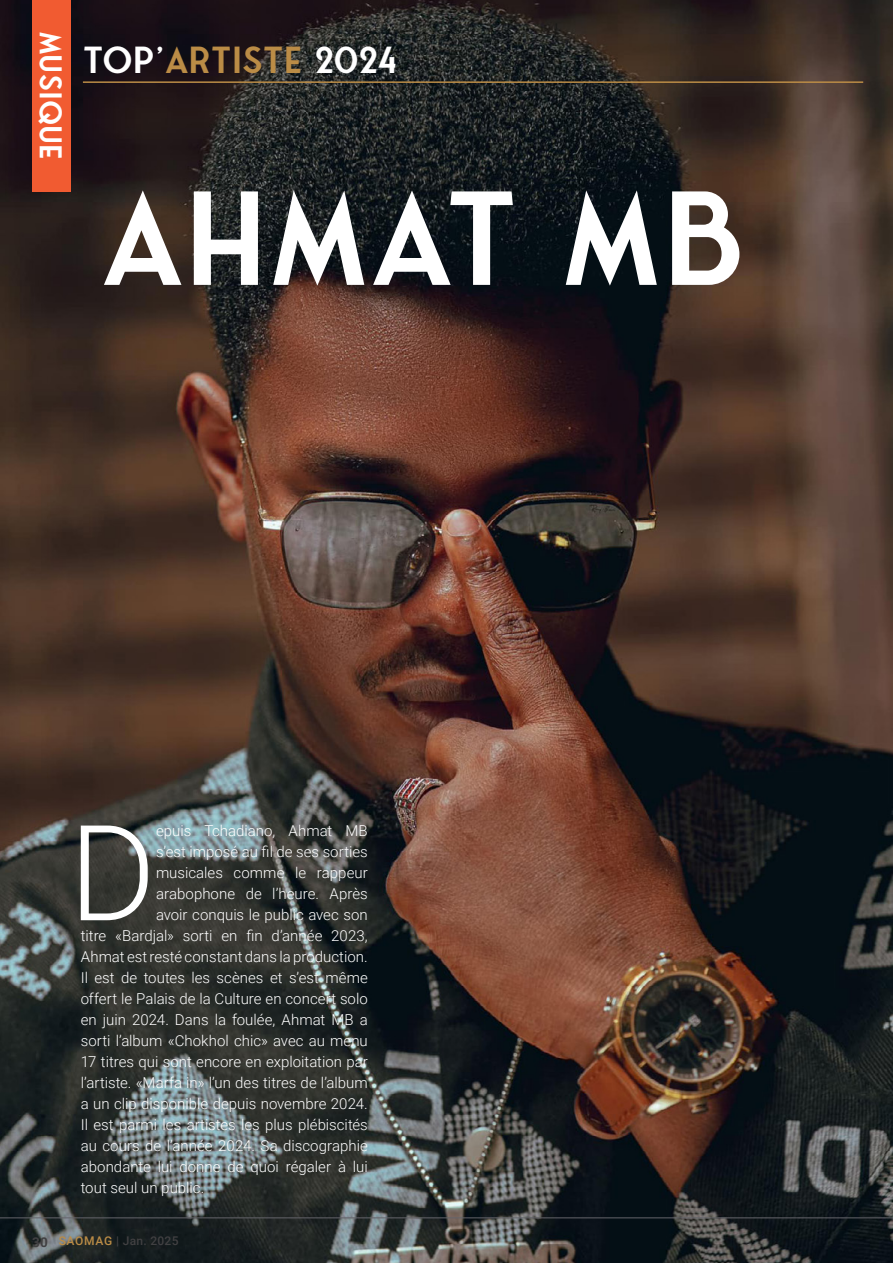
<style>
.page{position:relative;width:893px;height:1263px;background:#fff}
.page>*{position:absolute;margin:0;border:0;box-sizing:border-box;transform-origin:0 0}
.t1{font:300 133.2px "Roboto";color:#fff}
.t2{font:127.5px "Fonseca";color:#fff}
.t3{font:36px "Fonseca";color:#fff}
.t4{font:30px "Fonseca";color:#fff}
.t5{font:300 15px "Roboto";color:#fff}
.t6{font:500 12px "Roboto";letter-spacing:.035em;color:#414042}
.s1{color:#bb8c46}
.s2{font-weight:700;font-size:13.5px}
</style>
<div class="page">
<img style="left:0;top:0;width:893px;height:1263px">
<hr style="left:0;top:1217px;width:893px;height:1px;background:#64646a">
<hr style="left:83px;top:81px;width:780px;height:2px;background:#bb8c46">
<div style="left:32px;top:0;width:38px;height:191px;background:#f15b31"></div>
<h3 class="t4" style="left:68px;top:31px;width:131px;rotate:90deg">MUSIQUE</h3>
<h3 class="t3" style="left:83px;top:39px;width:317px">TOP’<span class="s1">ARTISTE</span> 2024</h3>
<h2 class="t2" style="left:101px;top:164px;width:646px">AHMAT MB</h2>
<h1 class="t1" style="left:69px;top:779px;width:89px">D</h1>
<p class="t5" style="left:156px;top:820px;width:213px">epuis Tchadiano, Ahmat MB</p>
<p class="t5" style="left:156px;top:841px;width:213px">s’est imposé au fil de ses sorties</p>
<p class="t5" style="left:156px;top:862px;width:213px">musicales comme le rappeur</p>
<p class="t5" style="left:156px;top:883px;width:213px">arabophone de l’heure. Après</p>
<p class="t5" style="left:156px;top:904px;width:213px">avoir conquis le public avec son</p>
<p class="t5" style="left:81px;top:925px;width:289px">titre «Bardjal» sorti en fin d’année 2023,</p>
<p class="t5" style="left:81px;top:946px;width:289px">Ahmat est resté constant dans la production.</p>
<p class="t5" style="left:81px;top:967px;width:289px">Il est de toutes les scènes et s’est même</p>
<p class="t5" style="left:81px;top:988px;width:289px">offert le Palais de la Culture en concert solo</p>
<p class="t5" style="left:81px;top:1009px;width:289px">en juin 2024. Dans la foulée, Ahmat MB a</p>
<p class="t5" style="left:81px;top:1030px;width:289px">sorti l’album «Chokhol chic» avec au menu</p>
<p class="t5" style="left:81px;top:1051px;width:289px">17 titres qui sont encore en exploitation par</p>
<p class="t5" style="left:81px;top:1072px;width:289px">l’artiste. «Marfa in» l’un des titres de l’album</p>
<p class="t5" style="left:81px;top:1093px;width:289px">a un clip disponible depuis novembre 2024.</p>
<p class="t5" style="left:81px;top:1114px;width:289px">Il est parmi les artistes les plus plébiscités</p>
<p class="t5" style="left:81px;top:1135px;width:289px">au cours de l’année 2024. Sa discographie</p>
<p class="t5" style="left:81px;top:1156px;width:289px">abondante lui donne de quoi régaler à lui</p>
<p class="t5" style="left:81px;top:1177px;width:125px">tout seul un public.</p>
<p class="t6" style="left:32px;top:1232px;width:148px"><span class="s2">30</span> <span class="s1">SAOMAG</span> | Jan. 2025</p>
</div>
